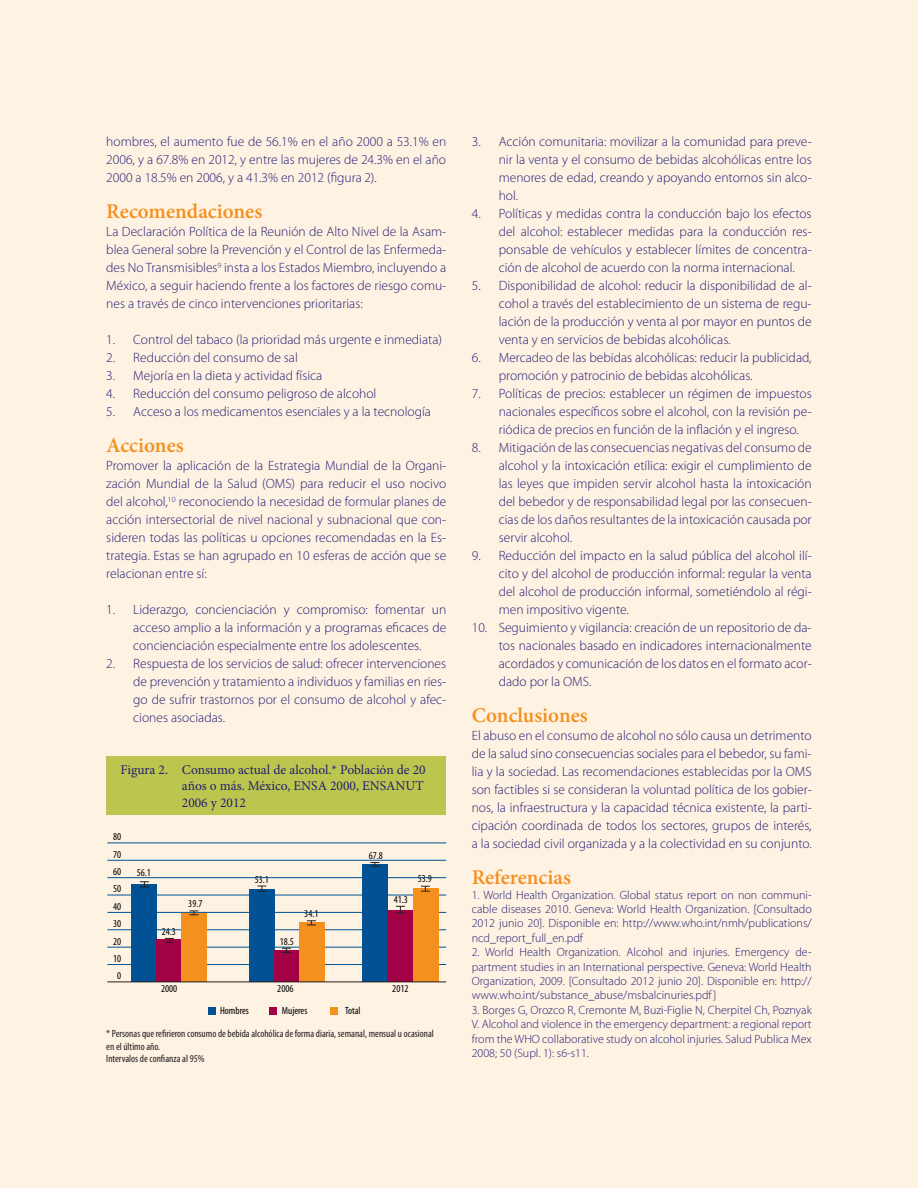
<style>
.page{position:relative;width:918px;height:1188px;background:#fef2e3}
.page>*{position:absolute;margin:0;border:0;box-sizing:border-box;transform-origin:0 0}
.t1{font:600 21px "Minion Pro";color:#f4901d}
.t2{font:300 13.5px/18px "Myriad Pro";color:#221e72;text-align:justify}
.t3{font:13.5px/16.2px "Minion Pro";color:#221e72}
.t4{font:300 12px/14.4px "Myriad Pro";color:#221e72;text-align:justify}
.t5{font:condensed 10.5px/12.6px "Myriad Pro";color:#231f20}
.t6{font:condensed 10.5px "Myriad Pro";color:#000}
</style>
<div class="page">
<div style="left:106px;top:756px;width:340px;height:59px;background:#bcc64e"></div>
<div style="left:208px;top:1007px;width:8px;height:7px;background:#005294"></div>
<div style="left:270px;top:1007px;width:7px;height:7px;background:#a30146"></div>
<div style="left:331px;top:1007px;width:7px;height:7px;background:#f4901d"></div>
<hr style="left:107px;top:964px;width:339px;height:1px;background:#005294">
<hr style="left:107px;top:947px;width:339px;height:1px;background:#005294">
<hr style="left:107px;top:930px;width:339px;height:1px;background:#005294">
<hr style="left:107px;top:912px;width:339px;height:1px;background:#005294">
<hr style="left:107px;top:895px;width:339px;height:1px;background:#005294">
<hr style="left:107px;top:877px;width:339px;height:1px;background:#005294">
<hr style="left:107px;top:860px;width:339px;height:1px;background:#005294">
<hr style="left:107px;top:843px;width:339px;height:1px;background:#005294">
<div style="left:131px;top:884px;width:25px;height:98px;background:#005294"></div>
<div style="left:156px;top:940px;width:26px;height:42px;background:#a30146"></div>
<div style="left:182px;top:913px;width:25px;height:69px;background:#f4901d"></div>
<div style="left:249px;top:890px;width:25px;height:92px;background:#005294"></div>
<div style="left:274px;top:950px;width:25px;height:32px;background:#a30146"></div>
<div style="left:299px;top:923px;width:26px;height:59px;background:#f4901d"></div>
<div style="left:363px;top:864px;width:25px;height:118px;background:#005294"></div>
<div style="left:388px;top:910px;width:25px;height:72px;background:#a30146"></div>
<div style="left:413px;top:888px;width:26px;height:94px;background:#f4901d"></div>
<hr style="left:107px;top:982px;width:339px;height:1px;background:#231f20">
<svg style="left:140px;top:881px;width:9px;height:7px"></svg>
<svg style="left:165px;top:938px;width:9px;height:5px"></svg>
<svg style="left:189px;top:911px;width:9px;height:4px"></svg>
<svg style="left:257px;top:886px;width:9px;height:6px"></svg>
<svg style="left:282px;top:948px;width:9px;height:5px"></svg>
<svg style="left:307px;top:920px;width:9px;height:6px"></svg>
<svg style="left:370px;top:862px;width:9px;height:5px"></svg>
<svg style="left:396px;top:906px;width:9px;height:8px"></svg>
<svg style="left:421px;top:886px;width:9px;height:6px"></svg>
<p class="t2" style="left:106px;top:133px;width:341px">hombres, el aumento fue de 56.1% en el año 2000 a 53.1% en 2006, y a 67.8% en 2012, y entre las mujeres de 24.3% en el año 2000 a 18.5% en 2006, y a 41.3% en 2012 (figura 2).</p>
<h1 class="t1" style="left:106px;top:197px;width:158px">Recomendaciones</h1>
<p class="t2" style="left:106px;top:223px;width:341px">La Declaración Política de la Reunión de Alto Nivel de la Asam&shy;blea General sobre la Prevención y el Control de las Enfermeda&shy;des No Transmisibles<sup>9</sup> insta a los Estados Miembro, incluyendo a México, a seguir haciendo frente a los factores de riesgo comu&shy;nes a través de cinco intervenciones prioritarias:</p>
<p class="t2" style="left:106px;top:331px;width:337px">1. Control del tabaco (la prioridad más urgente e inmediata)</p>
<p class="t2" style="left:106px;top:349px;width:193px">2. Reducción del consumo de sal</p>
<p class="t2" style="left:106px;top:367px;width:218px">3. Mejoría en la dieta y actividad física</p>
<p class="t2" style="left:106px;top:385px;width:272px">4. Reducción del consumo peligroso de alcohol</p>
<p class="t2" style="left:106px;top:403px;width:326px">5. Acceso a los medicamentos esenciales y a la tecnología</p>
<h1 class="t1" style="left:106px;top:431px;width:79px">Acciones</h1>
<p class="t2" style="left:106px;top:457px;width:341px">Promover la aplicación de la Estrategia Mundial de la Organi&shy;zación Mundial de la Salud (OMS) para reducir el uso nocivo del alcohol,<sup>10</sup> reconociendo la necesidad de formular planes de acción intersectorial de nivel nacional y subnacional que con&shy;sideren todas las políticas u opciones recomendadas en la Es&shy;trategia. Estas se han agrupado en 10 esferas de acción que se relacionan entre sí:</p>
<p class="t2" style="left:133px;top:601px;width:314px;text-indent:-27px">1. Liderazgo, concienciación y compromiso: fomentar un acceso amplio a la información y a programas eficaces de concienciación especialmente entre los adolescentes.</p>
<p class="t2" style="left:133px;top:655px;width:314px;text-indent:-27px">2. Respuesta de los servicios de salud: ofrecer intervenciones de prevención y tratamiento a individuos y familias en ries&shy;go de sufrir trastornos por el consumo de alcohol y afec&shy;ciones asociadas.</p>
<p class="t3" style="left:182px;top:762px;width:245px;text-indent:-62px">Figura 2. Consumo actual de alcohol.* Población de 20 años o más. México, ENSA 2000, ENSANUT<br>2006 y 2012</p>
<p class="t6" style="left:113px;top:830px;width:10px">80</p>
<p class="t6" style="left:113px;top:848px;width:10px">70</p>
<p class="t6" style="left:113px;top:865px;width:10px">60</p>
<p class="t6" style="left:113px;top:883px;width:10px">50</p>
<p class="t6" style="left:113px;top:900px;width:10px">40</p>
<p class="t6" style="left:113px;top:917px;width:10px">30</p>
<p class="t6" style="left:113px;top:935px;width:10px">20</p>
<p class="t6" style="left:113px;top:952px;width:10px">10</p>
<p class="t6" style="left:117px;top:969px;width:6px">0</p>
<p class="t6" style="left:137px;top:866px;width:16px">56.1</p>
<p class="t6" style="left:162px;top:925px;width:16px">24.3</p>
<p class="t6" style="left:188px;top:897px;width:16px">39.7</p>
<p class="t6" style="left:255px;top:873px;width:16px">53.1</p>
<p class="t6" style="left:280px;top:935px;width:16px">18.5</p>
<p class="t6" style="left:304px;top:907px;width:16px">34.1</p>
<p class="t6" style="left:369px;top:849px;width:16px">67.8</p>
<p class="t6" style="left:394px;top:893px;width:16px">41.3</p>
<p class="t6" style="left:418px;top:872px;width:16px">53.9</p>
<p class="t6" style="left:161px;top:982px;width:18px">2000</p>
<p class="t6" style="left:277px;top:982px;width:18px">2006</p>
<p class="t6" style="left:392px;top:982px;width:18px">2012</p>
<p class="t6" style="left:220px;top:1004px;width:30px">Hombres</p>
<p class="t6" style="left:282px;top:1004px;width:27px">Mujeres</p>
<p class="t6" style="left:345px;top:1004px;width:17px">Total</p>
<p class="t5" style="left:106px;top:1027px;width:329px">* Personas que refirieron consumo de bebida alcohólica de forma diaria, semanal, mensual u ocasional en el último año.<br>Intervalos de confianza al 95%</p>
<p class="t2" style="left:499px;top:133px;width:314px;text-indent:-27px">3. Acción comunitaria: movilizar a la comunidad para preve&shy;nir la venta y el consumo de bebidas alcohólicas entre los menores de edad, creando y apoyando entornos sin alco&shy;hol.</p>
<p class="t2" style="left:499px;top:205px;width:314px;text-indent:-27px">4. Políticas y medidas contra la conducción bajo los efectos del alcohol: establecer medidas para la conducción res&shy;ponsable de vehículos y establecer límites de concentra&shy;ción de alcohol de acuerdo con la norma internacional.</p>
<p class="t2" style="left:499px;top:277px;width:314px;text-indent:-27px">5. Disponibilidad de alcohol: reducir la disponibilidad de al&shy;cohol a través del establecimiento de un sistema de regu&shy;lación de la producción y venta al por mayor en puntos de venta y en servicios de bebidas alcohólicas.</p>
<p class="t2" style="left:499px;top:349px;width:314px;text-indent:-27px">6. Mercadeo de las bebidas alcohólicas: reducir la publicidad, promoción y patrocinio de bebidas alcohólicas.</p>
<p class="t2" style="left:499px;top:385px;width:314px;text-indent:-27px">7. Políticas de precios: establecer un régimen de impuestos nacionales específicos sobre el alcohol, con la revisión pe&shy;riódica de precios en función de la inflación y el ingreso.</p>
<p class="t2" style="left:499px;top:439px;width:314px;text-indent:-27px">8. Mitigación de las consecuencias negativas del consumo de alcohol y la intoxicación etílica: exigir el cumplimiento de las leyes que impiden servir alcohol hasta la intoxicación del bebedor y de responsabilidad legal por las consecuen&shy;cias de los daños resultantes de la intoxicación causada por servir alcohol.</p>
<p class="t2" style="left:499px;top:547px;width:314px;text-indent:-27px">9. Reducción del impacto en la salud pública del alcohol ilí&shy;cito y del alcohol de producción informal: regular la venta del alcohol de producción informal, sometiéndolo al régi&shy;men impositivo vigente.</p>
<p class="t2" style="left:499px;top:619px;width:314px;text-indent:-27px">10. Seguimiento y vigilancia: creación de un repositorio de da&shy;tos nacionales basado en indicadores internacionalmente acordados y comunicación de los datos en el formato acor&shy;dado por la OMS.</p>
<h1 class="t1" style="left:472px;top:701px;width:118px">Conclusiones</h1>
<p class="t2" style="left:472px;top:727px;width:341px">El abuso en el consumo de alcohol no sólo causa un detrimento de la salud sino consecuencias sociales para el bebedor, su fami&shy;lia y la sociedad. Las recomendaciones establecidas por la OMS son factibles si se consideran la voluntad política de los gobier&shy;nos, la infraestructura y la capacidad técnica existente, la parti&shy;cipación coordinada de todos los sectores, grupos de interés, a la sociedad civil organizada y a la colectividad en su conjunto.</p>
<h1 class="t1" style="left:472px;top:863px;width:101px">Referencias</h1>
<p class="t4" style="left:472px;top:888px;width:341px">1. World Health Organization. Global status report on non communi&shy;cable diseases 2010. Geneva: World Health Organization. [Consultado 2012 junio 20]. Disponible en: http://www.who.int/nmh/publications/ ncd_report_full_en.pdf</p>
<p class="t4" style="left:472px;top:945px;width:341px">2. World Health Organization. Alcohol and injuries. Emergency de&shy;partment studies in an International perspective. Geneva: World Health Organization, 2009. [Consultado 2012 junio 20]. Disponible en: http:// www.who.int/substance_abuse/msbalcinuries.pdf ]</p>
<p class="t4" style="left:472px;top:1003px;width:341px">3. Borges G, Orozco R, Cremonte M, Buzi-Figlie N, Cherpitel Ch, Poznyak V. Alcohol and violence in the emergency department: a regional report from the WHO collaborative study on alcohol injuries. Salud Publica Mex 2008; 50 (Supl. 1): s6-s11.</p>
</div>
